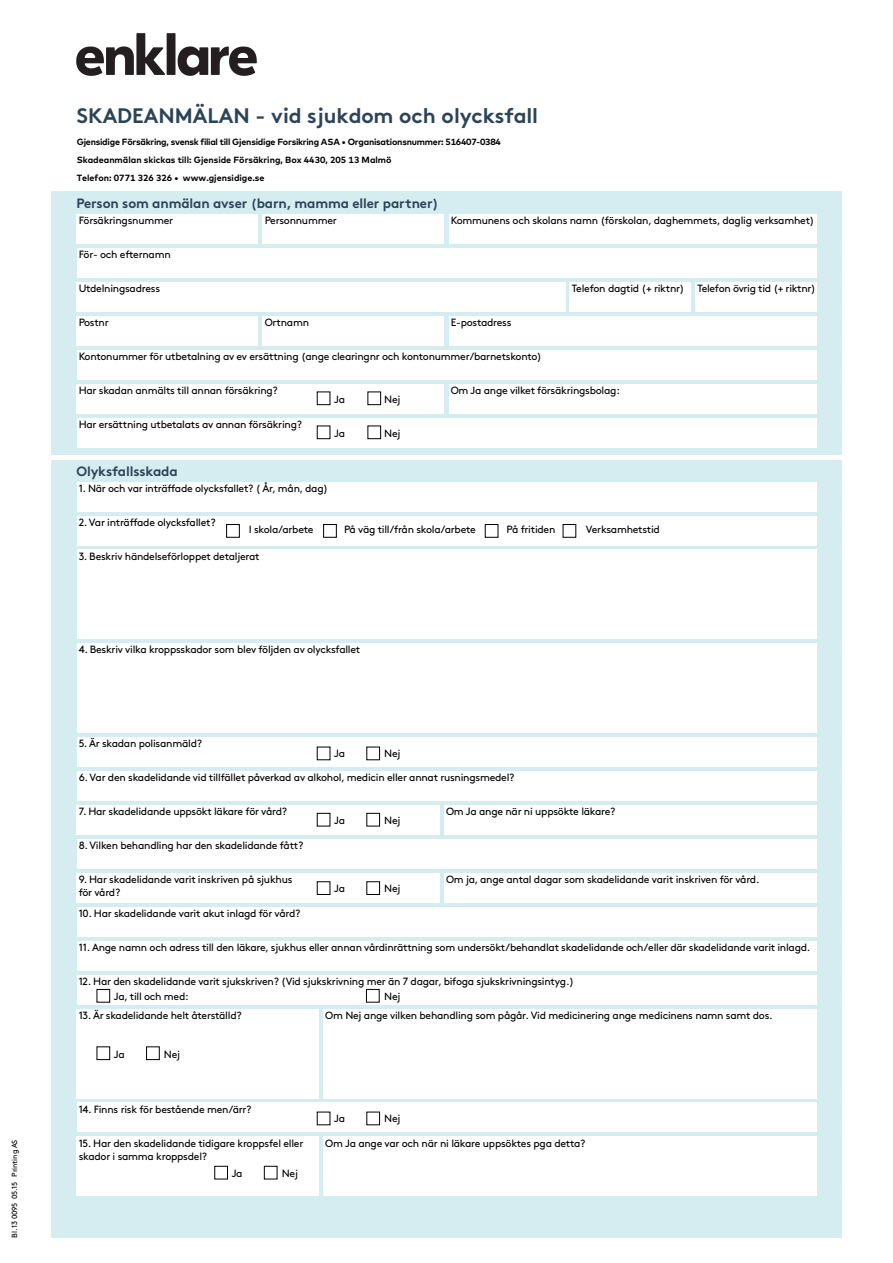
<style>
.page{position:relative;width:893px;height:1263px;background:#fff}
.page>*{position:absolute;margin:0;border:0;box-sizing:border-box;transform-origin:0 0}
.t1{font:21px "Gjen Brown OT Bold Alt";color:#2c4457}
.t2{font:13.5px "Gjen Brown OT Bold Alt";letter-spacing:-.01em;color:#2c4457}
.t3{font:10.5px/13.5px "Gjen Brown OT";letter-spacing:-.025em;color:#000}
.t4{font:700 9px/18px "Mark";letter-spacing:-.015em;color:#000}
.t5{font:7.5px "Gjen Brown OT";letter-spacing:-.025em;color:#000}
</style>
<div class="page">
<div style="left:51px;top:191px;width:791px;height:1047px;background:#d5ecf0"></div>
<div style="left:77px;top:214px;width:181px;height:29px;background:#fff"></div>
<div style="left:77px;top:482px;width:739px;height:29px;background:#fff"></div>
<div style="left:77px;top:737px;width:739px;height:29px;background:#fff"></div>
<div style="left:77px;top:771px;width:739px;height:29px;background:#fff"></div>
<div style="left:77px;top:550px;width:739px;height:89px;background:#fff"></div>
<div style="left:77px;top:643px;width:739px;height:89px;background:#fff"></div>
<div style="left:77px;top:516px;width:739px;height:29px;background:#fff"></div>
<div style="left:263px;top:214px;width:181px;height:29px;background:#fff"></div>
<div style="left:449px;top:214px;width:367px;height:29px;background:#fff"></div>
<hr style="left:51px;top:455px;width:791px;height:4px;background:#fff">
<div style="left:77px;top:282px;width:489px;height:29px;background:#fff"></div>
<div style="left:570px;top:282px;width:121px;height:29px;background:#fff"></div>
<div style="left:695px;top:282px;width:121px;height:29px;background:#fff"></div>
<div style="left:77px;top:316px;width:181px;height:29px;background:#fff"></div>
<div style="left:449px;top:316px;width:367px;height:29px;background:#fff"></div>
<div style="left:77px;top:350px;width:739px;height:29px;background:#fff"></div>
<div style="left:77px;top:384px;width:367px;height:30px;background:#fff"></div>
<div style="left:77px;top:418px;width:739px;height:30px;background:#fff"></div>
<div style="left:449px;top:384px;width:367px;height:30px;background:#fff"></div>
<div style="left:77px;top:248px;width:739px;height:29px;background:#fff"></div>
<div style="left:263px;top:316px;width:181px;height:29px;background:#fff"></div>
<div style="left:444px;top:805px;width:372px;height:29px;background:#fff"></div>
<div style="left:444px;top:873px;width:372px;height:30px;background:#fff"></div>
<div style="left:77px;top:839px;width:739px;height:29px;background:#fff"></div>
<div style="left:77px;top:941px;width:739px;height:30px;background:#fff"></div>
<div style="left:77px;top:975px;width:739px;height:30px;background:#fff"></div>
<div style="left:77px;top:805px;width:363px;height:29px;background:#fff"></div>
<div style="left:77px;top:873px;width:363px;height:30px;background:#fff"></div>
<div style="left:77px;top:907px;width:739px;height:30px;background:#fff"></div>
<div style="left:77px;top:1009px;width:242px;height:89px;background:#fff"></div>
<div style="left:323px;top:1009px;width:493px;height:89px;background:#fff"></div>
<div style="left:77px;top:1102px;width:739px;height:30px;background:#fff"></div>
<div style="left:77px;top:1136px;width:242px;height:60px;background:#fff"></div>
<div style="left:323px;top:1136px;width:493px;height:60px;background:#fff"></div>
<div style="left:317px;top:391px;width:13px;height:14px;border:1px solid #000"></div>
<div style="left:317px;top:426px;width:13px;height:13px;border:1px solid #000"></div>
<div style="left:226px;top:524px;width:14px;height:14px;border:1px solid #000"></div>
<div style="left:323px;top:524px;width:14px;height:14px;border:1px solid #000"></div>
<div style="left:485px;top:524px;width:13px;height:14px;border:1px solid #000"></div>
<div style="left:563px;top:524px;width:13px;height:14px;border:1px solid #000"></div>
<div style="left:367px;top:391px;width:14px;height:14px;border:1px solid #000"></div>
<div style="left:367px;top:426px;width:14px;height:13px;border:1px solid #000"></div>
<div style="left:317px;top:813px;width:13px;height:13px;border:1px solid #000"></div>
<div style="left:317px;top:881px;width:13px;height:14px;border:1px solid #000"></div>
<div style="left:97px;top:1046px;width:13px;height:14px;border:1px solid #000"></div>
<div style="left:214px;top:1166px;width:14px;height:13px;border:1px solid #000"></div>
<div style="left:97px;top:989px;width:13px;height:13px;border:1px solid #000"></div>
<div style="left:366px;top:989px;width:14px;height:13px;border:1px solid #000"></div>
<div style="left:366px;top:747px;width:14px;height:13px;border:1px solid #000"></div>
<div style="left:366px;top:813px;width:14px;height:13px;border:1px solid #000"></div>
<div style="left:366px;top:881px;width:14px;height:14px;border:1px solid #000"></div>
<div style="left:146px;top:1046px;width:14px;height:14px;border:1px solid #000"></div>
<div style="left:366px;top:1112px;width:14px;height:13px;border:1px solid #000"></div>
<div style="left:264px;top:1166px;width:13px;height:13px;border:1px solid #000"></div>
<img style="left:76px;top:33px;width:181px;height:43px">
<p class="t5" style="left:9px;top:1238px;width:100px;rotate:-90deg">Bl. 13 0095 05.15 Printing AS</p>
<h1 class="t1" style="left:77px;top:98px;width:463px">SKADEANMÄLAN - vid sjukdom och olycksfall</h1>
<p class="t4" style="left:77px;top:133px;width:426px">Gjensidige Försäkring, svensk filial till Gjensidige Forsikring ASA • Organisationsnummer: 516407-0384<br>Skadeanmälan skickas till: Gjenside Försäkring, Box 4430, 205 13 Malmö<br>Telefon: 0771 326 326 • www.gjensidige.se</p>
<p class="t2" style="left:77px;top:192px;width:363px">Person som anmälan avser (barn, mamma eller partner)</p>
<p class="t3" style="left:79px;top:212px;width:96px">Försäkringsnummer</p>
<p class="t3" style="left:79px;top:246px;width:94px">För- och efternamn</p>
<p class="t3" style="left:265px;top:212px;width:74px">Personnummer</p>
<p class="t3" style="left:451px;top:212px;width:365px">Kommunens och skolans namn (förskolan, daghemmets, daglig verksamhet)</p>
<p class="t3" style="left:79px;top:280px;width:83px">Utdelningsadress</p>
<p class="t3" style="left:572px;top:280px;width:245px">Telefon dagtid (+ riktnr) Telefon övrig tid (+ riktnr)</p>
<p class="t3" style="left:79px;top:314px;width:32px">Postnr</p>
<p class="t3" style="left:451px;top:314px;width:62px">E-postadress</p>
<p class="t3" style="left:79px;top:348px;width:465px">Kontonummer för utbetalning av ev ersättning (ange clearingnr och kontonummer/barnetskonto)</p>
<p class="t3" style="left:79px;top:382px;width:201px">Har skadan anmälts till annan försäkring?</p>
<p class="t3" style="left:79px;top:416px;width:225px">Har ersättning utbetalats av annan försäkring?</p>
<p class="t3" style="left:265px;top:314px;width:46px">Ortnamn</p>
<p class="t3" style="left:451px;top:382px;width:171px">Om Ja ange vilket försäkringsbolag:</p>
<p class="t3" style="left:334px;top:391px;width:12px">Ja</p>
<p class="t3" style="left:334px;top:425px;width:12px">Ja</p>
<p class="t3" style="left:384px;top:391px;width:18px">Nej</p>
<p class="t3" style="left:384px;top:425px;width:18px">Nej</p>
<p class="t2" style="left:77px;top:460px;width:103px">Olyksfallsskada</p>
<p class="t3" style="left:79px;top:480px;width:251px">1. När och var inträffade olycksfallet? ( År, mån, dag)</p>
<p class="t3" style="left:79px;top:514px;width:138px">2. Var inträffade olycksfallet?</p>
<p class="t3" style="left:249px;top:522px;width:66px">I skola/arbete</p>
<p class="t3" style="left:344px;top:522px;width:133px">På väg till/från skola/arbete</p>
<p class="t3" style="left:506px;top:522px;width:50px">På fritiden</p>
<p class="t3" style="left:586px;top:522px;width:76px">Verksamhetstid</p>
<p class="t3" style="left:79px;top:548px;width:182px">3. Beskriv händelseförloppet detaljerat</p>
<p class="t3" style="left:79px;top:642px;width:283px">4. Beskriv vilka kroppsskador som blev följden av olycksfallet</p>
<p class="t3" style="left:79px;top:735px;width:125px">5. Är skadan polisanmäld?</p>
<p class="t3" style="left:79px;top:769px;width:437px">6. Var den skadelidande vid tillfället påverkad av alkohol, medicin eller annat rusningsmedel?</p>
<p class="t3" style="left:334px;top:745px;width:12px">Ja</p>
<p class="t3" style="left:384px;top:745px;width:18px">Nej</p>
<p class="t3" style="left:79px;top:803px;width:210px">7. Har skadelidande uppsökt läkare för vård?</p>
<p class="t3" style="left:79px;top:837px;width:226px">8. Vilken behandling har den skadelidande fått?</p>
<p class="t3" style="left:79px;top:871px;width:215px">9. Har skadelidande varit inskriven på sjukhus för vård?</p>
<p class="t3" style="left:79px;top:906px;width:223px">10. Har skadelidande varit akut inlagd för vård?</p>
<p class="t3" style="left:334px;top:812px;width:12px">Ja</p>
<p class="t3" style="left:334px;top:880px;width:12px">Ja</p>
<p class="t3" style="left:384px;top:812px;width:18px">Nej</p>
<p class="t3" style="left:384px;top:880px;width:18px">Nej</p>
<p class="t3" style="left:446px;top:803px;width:171px">Om Ja ange när ni uppsökte läkare?</p>
<p class="t3" style="left:446px;top:871px;width:315px">Om ja, ange antal dagar som skadelidande varit inskriven för vård.</p>
<p class="t3" style="left:79px;top:940px;width:733px">11. Ange namn och adress till den läkare, sjukhus eller annan vårdinrättning som undersökt/behandlat skadelidande och/eller där skadelidande varit inlagd.</p>
<p class="t3" style="left:79px;top:974px;width:497px">12. Har den skadelidande varit sjukskriven? (Vid sjukskrivning mer än 7 dagar, bifoga sjukskrivningsintyg.)</p>
<p class="t3" style="left:114px;top:989px;width:76px">Ja, till och med:</p>
<p class="t3" style="left:384px;top:989px;width:18px">Nej</p>
<p class="t3" style="left:79px;top:1008px;width:165px">13. Är skadelidande helt återställd?</p>
<p class="t3" style="left:325px;top:1008px;width:449px">Om Nej ange vilken behandling som pågår. Vid medicinering ange medicinens namn samt dos.</p>
<p class="t3" style="left:114px;top:1046px;width:12px">Ja</p>
<p class="t3" style="left:164px;top:1046px;width:18px">Nej</p>
<p class="t3" style="left:79px;top:1101px;width:174px">14. Finns risk för bestående men/ärr?</p>
<p class="t3" style="left:79px;top:1135px;width:226px">15. Har den skadelidande tidigare kroppsfel eller skador i samma kroppsdel?</p>
<p class="t3" style="left:325px;top:1135px;width:262px">Om Ja ange var och när ni läkare uppsöktes pga detta?</p>
<p class="t3" style="left:334px;top:1111px;width:12px">Ja</p>
<p class="t3" style="left:384px;top:1111px;width:18px">Nej</p>
<p class="t3" style="left:232px;top:1165px;width:12px">Ja</p>
<p class="t3" style="left:282px;top:1165px;width:18px">Nej</p>
</div>
